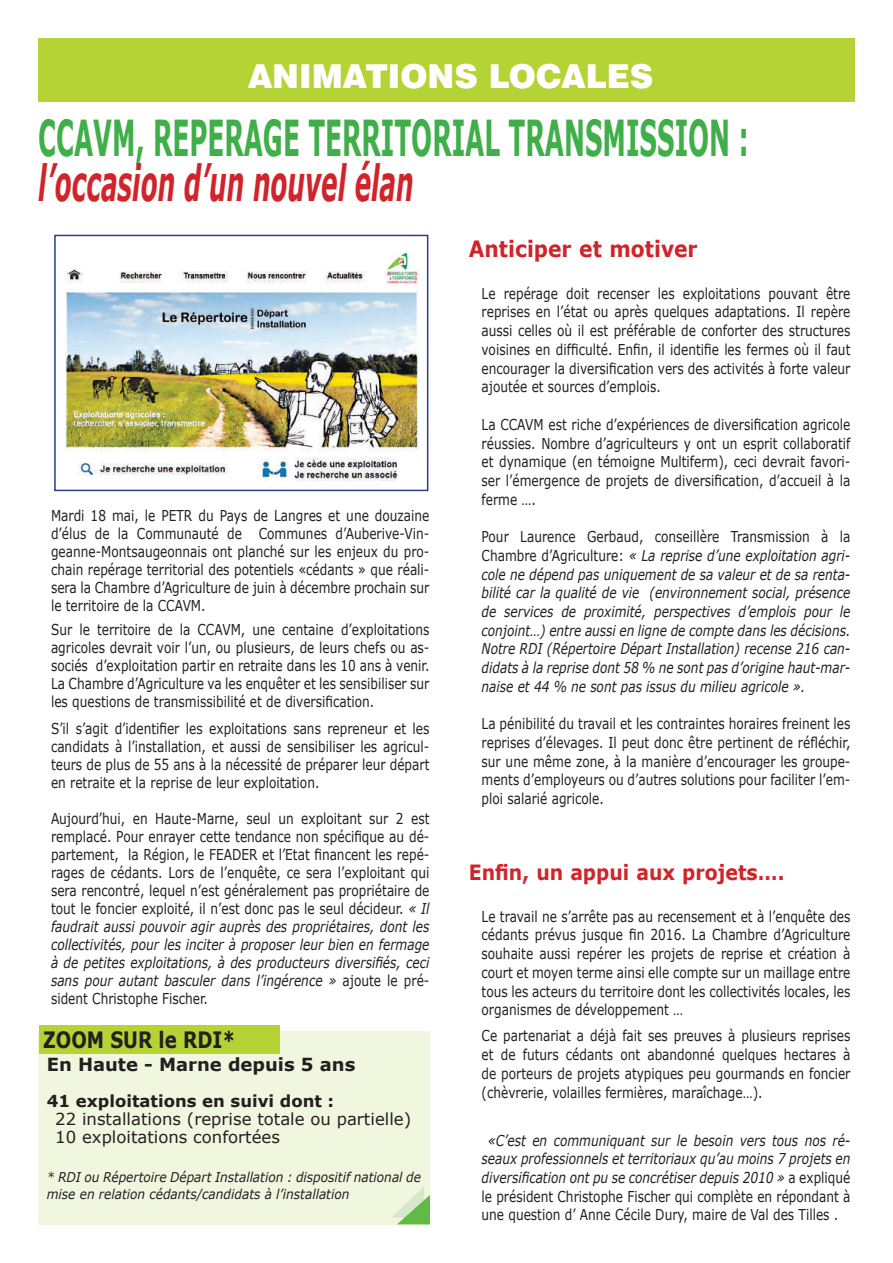
<style>
.page{position:relative;width:893px;height:1263px;background:#fff}
.page>*{position:absolute;margin:0;border:0;box-sizing:border-box;transform-origin:0 0}
.t1{font:700 49.5px "Verdana";color:#40ae49;scale:.5 1}
.t2{font:italic 700 49.5px "Verdana";color:#d1232a;scale:.5 1}
.t3{font:900 33px "Swiss 721 BT";color:#fff}
.t4{font:700 22.5px "Verdana";color:#d1232a;scale:.9 1}
.t5{font:700 22.5px "Verdana";color:#231f20;scale:.81 1}
.t6{font:700 21px "Verdana";color:#d1232a;scale:.9 1}
.t7{font:700 18px "Verdana";color:#231f20}
.t8{font:18px "Times";color:#231f20}
.t9{font:16.5px/18px "Verdana";color:#231f20}
.t10{font:700 16.5px "Verdana";color:#231f20}
.t11{font:15px/18px "Verdana";color:#231f20;text-align:justify;scale:.81 1}
.t12{font:italic 15px/18.8px "Verdana";color:#231f20;text-align:justify;scale:.81 1}
.t13{font:italic 13.5px/17.1px "Verdana";color:#231f20;scale:.9 1}
.s1{font-style:italic}
.s2{font-style:normal}
</style>
<div class="page">
<div style="left:38px;top:38px;width:817px;height:64px;background:#b5d334"></div>
<img style="left:66px;top:253px;width:352px;height:228px">
<div style="left:54px;top:235px;width:374px;height:256px;border:2px solid #253f8e"></div>
<div style="left:38px;top:1031px;width:391px;height:194px;background:#f1f6df"></div>
<div style="left:39px;top:1025px;width:241px;height:29px;background:#b5d334"></div>
<svg style="left:392px;top:1186px;width:38px;height:38px"></svg>
<h2 class="t3" style="left:248px;top:56px;width:407px">ANIMATIONS LOCALES</h2>
<h1 class="t1" style="left:38px;top:106px;width:1422px">CCAVM, REPERAGE TERRITORIAL TRANSMISSION :</h1>
<h1 class="t2" style="left:38px;top:151px;width:752px">l’occasion d’un nouvel élan</h1>
<p class="t11" style="left:51px;top:506px;width:469px">Mardi 18 mai, le PETR du Pays de Langres et une douzaine d’élus de la Communauté de Communes d’Auberive-Vin&shy;geanne-Montsaugeonnais ont planché sur les enjeux du pro&shy;chain repérage territorial des potentiels «cédants » que réali&shy;sera la Chambre d’Agriculture de juin à décembre prochain sur le territoire de la CCAVM.</p>
<p class="t11" style="left:51px;top:620px;width:469px">Sur le territoire de la CCAVM, une centaine d’exploitations agricoles devrait voir l’un, ou plusieurs, de leurs chefs ou as&shy;sociés d’exploitation partir en retraite dans les 10 ans à venir.<br>La Chambre d’Agriculture va les enquêter et les sensibiliser sur les questions de transmissibilité et de diversification.</p>
<p class="t11" style="left:51px;top:719px;width:469px">S’il s’agit d’identifier les exploitations sans repreneur et les candidats à l’installation, et aussi de sensibiliser les agricul&shy;teurs de plus de 55 ans à la nécessité de préparer leur départ en retraite et la reprise de leur exploitation.</p>
<p class="t11" style="left:51px;top:809px;width:469px">Aujourd’hui, en Haute-Marne, seul un exploitant sur 2 est remplacé. Pour enrayer cette tendance non spécifique au dé&shy;partement, la Région, le FEADER et l’Etat financent les repé&shy;rages de cédants. Lors de l’enquête, ce sera l’exploitant qui sera rencontré, lequel n’est généralement pas propriétaire de tout le foncier exploité, il n’est donc pas le seul décideur. <span class="s1">« Il faudrait aussi pouvoir agir auprès des propriétaires, dont les collectivités, pour les inciter à proposer leur bien en fermage à de petites exploitations, à des producteurs diversifiés, ceci sans pour autant basculer dans l’ingérence »</span> ajoute le pré&shy;sident Christophe Fischer.</p>
<h3 class="t5" style="left:43px;top:1026px;width:239px">ZOOM SUR le RDI*</h3>
<p class="t8" style="left:47px;top:1030px;width:132px">* en Haute-Marne</p>
<p class="t7" style="left:47px;top:1053px;width:310px">En Haute - Marne depuis 5 ans</p>
<p class="t10" style="left:47px;top:1091px;width:289px">41 exploitations en suivi dont :</p>
<p class="t9" style="left:55px;top:1110px;width:357px">22 installations (reprise totale ou partielle)<br>10 exploitations confortées</p>
<p class="t13" style="left:47px;top:1168px;width:417px">* RDI ou Répertoire Départ Installation : dispositif national de mise en relation cédants/candidats à l’installation</p>
<h3 class="t4" style="left:469px;top:235px;width:256px">Anticiper et motiver</h3>
<p class="t11" style="left:482px;top:283px;width:457px;line-height:18.8px">Le repérage doit recenser les exploitations pouvant être reprises en l’état ou après quelques adaptations. Il repère aussi celles où il est préférable de conforter des structures voisines en difficulté. Enfin, il identifie les fermes où il faut encourager la diversification vers des activités à forte valeur ajoutée et sources d’emplois.</p>
<p class="t11" style="left:482px;top:414px;width:457px;line-height:18.8px">La CCAVM est riche d’expériences de diversification agricole réussies. Nombre d’agriculteurs y ont un esprit collaboratif et dynamique (en témoigne Multiferm), ceci devrait favori&shy;ser l’émergence de projets de diversification, d’accueil à la ferme ….</p>
<p class="t12" style="left:482px;top:527px;width:457px"><span class="s2">Pour Laurence Gerbaud, conseillère Transmission à la Chambre d’Agriculture:</span> « La reprise d’une exploitation agri&shy;cole ne dépend pas uniquement de sa valeur et de sa renta&shy;bilité car la qualité de vie (environnement social, présence de services de proximité, perspectives d’emplois pour le conjoint…) entre aussi en ligne de compte dans les décisions.<br>Notre RDI (Répertoire Départ Installation) recense 216 can&shy;didats à la reprise dont 58 % ne sont pas d’origine haut-mar&shy;naise et 44 % ne sont pas issus du milieu agricole ».</p>
<p class="t11" style="left:482px;top:714px;width:457px;line-height:18.8px">La pénibilité du travail et les contraintes horaires freinent les reprises d’élevages. Il peut donc être pertinent de réfléchir, sur une même zone, à la manière d’encourager les groupe&shy;ments d’employeurs ou d’autres solutions pour faciliter l’em&shy;ploi salarié agricole.</p>
<h3 class="t6" style="left:469px;top:859px;width:352px">Enfin, un appui aux projets….</h3>
<p class="t11" style="left:482px;top:906px;width:457px;line-height:18.8px">Le travail ne s’arrête pas au recensement et à l’enquête des cédants prévus jusque fin 2016. La Chambre d’Agriculture souhaite aussi repérer les projets de reprise et création à court et moyen terme ainsi elle compte sur un maillage entre tous les acteurs du territoire dont les collectivités locales, les organismes de développement …</p>
<p class="t11" style="left:482px;top:1026px;width:457px;line-height:18.8px">Ce partenariat a déjà fait ses preuves à plusieurs reprises et de futurs cédants ont abandonné quelques hectares à de porteurs de projets atypiques peu gourmands en foncier (chèvrerie, volailles fermières, maraîchage…).</p>
<p class="t12" style="left:482px;top:1130px;width:457px;text-indent:6px">«C’est en communiquant sur le besoin vers tous nos ré&shy;seaux professionnels et territoriaux qu’au moins 7 projets en diversification ont pu se concrétiser depuis 2010 » <span class="s2">a expliqué le président Christophe Fischer qui complète en répondant à une question d’ Anne Cécile Dury, maire de Val des Tilles .</span></p>
</div>
